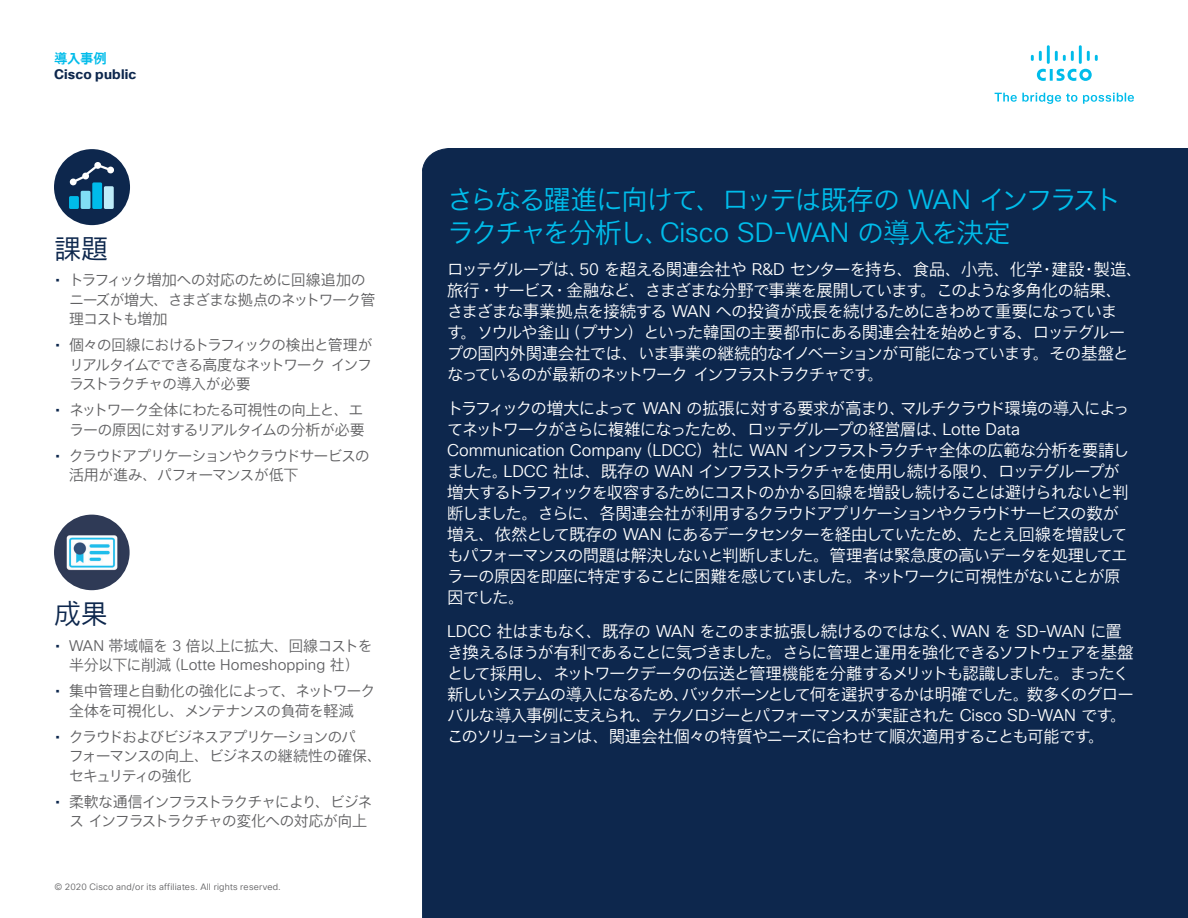
<style>
.page{position:relative;width:1188px;height:918px;background:#fff}
.page>*{position:absolute;margin:0;border:0;box-sizing:border-box;transform-origin:0 0}
.Paragraph_Style2{font:27px/33px "Cisco Sans JPN Light";letter-spacing:-.075em;color:#00bcea}
.Paragraph_Style2-2{font:27px "Cisco Sans JPN Light";color:#0d274d}
.Paragraph_Style9{font:16.5px/21px "Cisco Sans JPN Light";letter-spacing:-.065em;color:#fff}
.Paragraph_Style1{font:16.5px/21px "Cisco Sans JPN Light";letter-spacing:-.075em;color:#fff}
.Paragraph_Style10{font:15px/19.5px "Cisco Sans JPN Light";letter-spacing:-.065em;color:#606062}
.Paragraph_Style11{font:15px/19.5px "Cisco Sans JPN Light";letter-spacing:-.075em;color:#606062}
.Paragraph_Style10-2{font:15px/19.5px "Cisco Sans JPN Light";letter-spacing:-.085em;color:#606062}
.Paragraph_Style10-3{font:15px/19.6px "Cisco Sans JPN Light";letter-spacing:-.04em;color:#606062;text-align:center}
.Paragraph_Style10-4{font:15px/19.5px "Cisco Sans JPN Light";letter-spacing:-.045em;color:#606062;text-align:center}
.t1{font:700 13.5px "Cisco Sans TT";letter-spacing:.01em;color:#0d274d}
.t2{font:13.5px "Cisco Sans JPN Bold";color:#00bcea}
.Paragraph_Style1-2{font:9px "Cisco Sans TT Light";letter-spacing:.025em;color:#606062}
.s1{font-family:"Cisco Sans TT";color:#0d274d}
.s2{font-family:"Cisco Sans TT Light"}
</style>
<div class="page">
<div style="left:422px;top:148px;width:766px;height:770px;background:#0d274d"></div>
<svg style="left:54px;top:149px;width:76px;height:76px"></svg>
<img style="left:54px;top:515px;width:76px;height:75px">
<svg style="left:995px;top:93px;width:82px;height:11px"></svg>
<svg style="left:1083px;top:93px;width:51px;height:11px"></svg>
<svg style="left:1031px;top:45px;width:67px;height:36px"></svg>
<p class="t2" style="left:54px;top:49px;width:55px">導入事例</p>
<p class="t1" style="left:54px;top:66px;width:84px">Cisco public</p>
<p class="Paragraph_Style2-2" style="left:54px;top:231px;width:55px">課題</p>
<p class="Paragraph_Style10" style="left:69px;top:271px;width:308px;text-indent:-14px"><span class="s1">•</span> トラフィック増加への対応のために回線追加のニーズが増大、さまざまな拠点のネットワーク管理コストも増加</p>
<p class="Paragraph_Style10" style="left:69px;top:336px;width:305px;text-align:justify;text-indent:-14px"><span class="s1">•</span> 個々の回線におけるトラフィックの検出と管理がリアルタイムでできる高度なネットワークインフラストラクチャの導入が必要</p>
<p class="Paragraph_Style10" style="left:56px;top:401px;width:311px;text-align:right"><span class="s1">•</span> ネットワーク全体にわたる可視性の向上と、エラーの原因に対するリアルタイムの分析が必要</p>
<p class="Paragraph_Style11" style="left:69px;top:447px;width:302px;text-indent:-14px"><span class="s1">•</span> クラウドアプリケーションやクラウドサービスの活用が進み、パフォーマンスが低下</p>
<p class="Paragraph_Style2-2" style="left:54px;top:597px;width:55px">成果</p>
<p class="Paragraph_Style10-3" style="left:56px;top:637px;width:319px"><span class="s1">•</span> <span class="s2">WAN</span> 帯域幅を <span class="s2">3</span> 倍以上に拡大、回線コストを半分以下に削減（<span class="s2">Lotte Homeshopping</span> 社）</p>
<p class="Paragraph_Style10-4" style="left:56px;top:682px;width:322px"><span class="s1">•</span> 集中管理と自動化の強化によって、ネットワーク全体を可視化し、メンテナンスの負荷を軽減</p>
<p class="Paragraph_Style10-2" style="left:69px;top:728px;width:314px;text-indent:-14px"><span class="s1">•</span> クラウドおよびビジネスアプリケーションのパ<br>フォーマンスの向上、ビジネスの継続性の確保、セキュリティの強化</p>
<p class="Paragraph_Style11" style="left:56px;top:793px;width:318px;text-align:center"><span class="s1">•</span> 柔軟な通信インフラストラクチャにより、ビジネスインフラストラクチャの変化への対応が向上</p>
<p class="Paragraph_Style1-2" style="left:54px;top:881px;width:228px">© 2020 Cisco and/or its affiliates. All rights reserved.</p>
<p class="Paragraph_Style2" style="left:447px;top:185px;width:676px">さらなる躍進に向けて、ロッテは既存の <span class="s2">WAN</span> インフラストラクチャを分析し、<span class="s2">Cisco SD-WAN</span> の導入を決定</p>
<p class="Paragraph_Style9" style="left:447px;top:260px;width:697px">ロッテグループは、<span class="s2">50</span> を超える関連会社や <span class="s2">R&amp;D</span> センターを持ち、食品、小売、化学・建設・製造、旅行・サービス・金融など、さまざまな分野で事業を展開しています。このような多角化の結果、さまざまな事業拠点を接続する <span class="s2">WAN</span> への投資が成長を続けるためにきわめて重要になっていま<br>す。ソウルや釜山（プサン）といった韓国の主要都市にある関連会社を始めとする、ロッテグループの国内外関連会社では、いま事業の継続的なイノベーションが可能になっています。その基盤となっているのが最新のネットワークインフラストラクチャです。</p>
<p class="Paragraph_Style9" style="left:447px;top:399px;width:684px">トラフィックの増大によって <span class="s2">WAN</span> の拡張に対する要求が高まり、マルチクラウド環境の導入によってネットワークがさらに複雑になったため、ロッテグループの経営層は、<span class="s2">Lotte Data Communication Company</span>（<span class="s2">LDCC</span>）社に <span class="s2">WAN</span> インフラストラクチャ全体の広範な分析を要請しました。<span class="s2">LDCC</span> 社は、既存の <span class="s2">WAN</span> インフラストラクチャを使用し続ける限り、ロッテグループが増大するトラフィックを収容するためにコストのかかる回線を増設し続けることは避けられないと判断しました。さらに、各関連会社が利用するクラウドアプリケーションやクラウドサービスの数が増え、依然として既存の <span class="s2">WAN</span> にあるデータセンターを経由していたため、たとえ回線を増設してもパフォーマンスの問題は解決しないと判断しました。管理者は緊急度の高いデータを処理してエラーの原因を即座に特定することに困難を感じていました。ネットワークに可視性がないことが原因でした。</p>
<p class="Paragraph_Style1" style="left:447px;top:622px;width:688px"><span class="s2">LDCC</span> 社はまもなく、既存の <span class="s2">WAN</span> をこのまま拡張し続けるのではなく、<span class="s2">WAN</span> を <span class="s2">SD-WAN</span> に置き換えるほうが有利であることに気づきました。さらに管理と運用を強化できるソフトウェアを基盤として採用し、ネットワークデータの伝送と管理機能を分離するメリットも認識しました。まったく新しいシステムの導入になるため、バックボーンとして何を選択するかは明確でした。数多くのグローバルな導入事例に支えられ、テクノロジーとパフォーマンスが実証された <span class="s2">Cisco SD-WAN</span> です。このソリューションは、関連会社個々の特質やニーズに合わせて順次適用することも可能です。</p>
</div>
